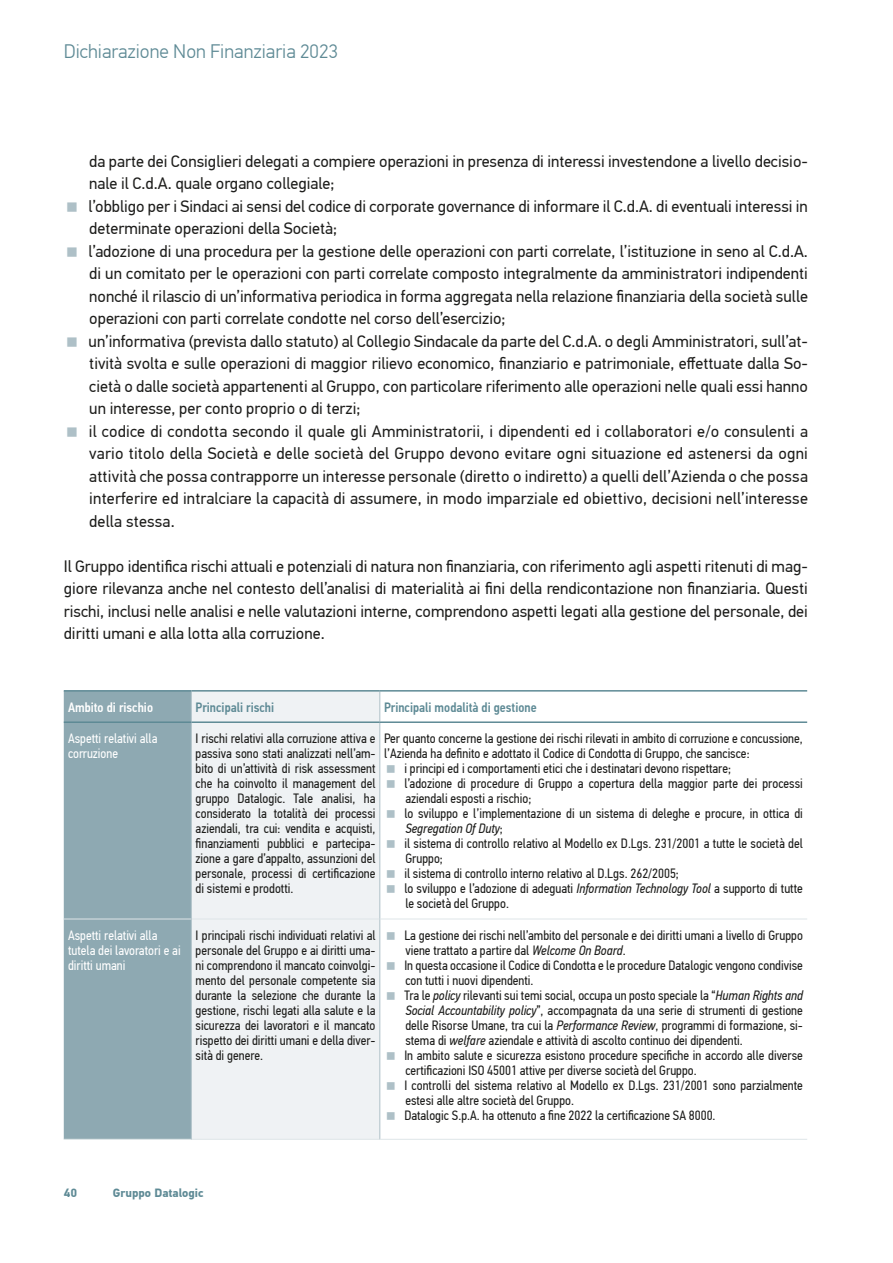
<style>
.page{position:relative;width:893px;height:1263px;background:#fff}
.page>*{position:absolute;margin:0;border:0;box-sizing:border-box;transform-origin:0 0}
.t1{font:300 19.5px "PF Din Text Pro";color:#5e8a95}
.t2{font:16.5px/22.5px "PF Din Text Pro";color:#1d1d1b}
.t3{font:13.5px/15px "PF Din Text Cond Pro";color:#1d1d1b;text-align:justify}
.t4{font:13.5px/15px "PF Din Text Cond Pro";color:#fff}
.t5{font:500 13.5px "PF Din Text Cond Pro";color:#5e8a95}
.t6{font:italic 13.5px "PF Din Text Cond Pro";color:#1d1d1b}
.t7{font:500 13.5px "PF Din Text Cond Pro";color:#fff}
.t8{font:700 12px "PF Din Text Pro";color:#5e8a95}
.s1{font-style:normal}
.s2{font-style:italic}
</style>
<div class="page">
<div style="left:64px;top:692px;width:127px;height:447px;background:#8ea9b2"></div>
<div style="left:192px;top:692px;width:187px;height:447px;background:#eff2f4"></div>
<svg style="left:191px;top:692px;width:1px;height:29px"></svg>
<svg style="left:379px;top:692px;width:1px;height:29px"></svg>
<hr style="left:191px;top:723px;width:1px;height:196px;background:#aec0c7">
<hr style="left:379px;top:723px;width:1px;height:196px;background:#aec0c7">
<hr style="left:191px;top:919px;width:1px;height:221px;background:#aec0c7">
<hr style="left:379px;top:919px;width:1px;height:221px;background:#aec0c7">
<hr style="left:64px;top:919px;width:127px;height:1px;background:#dee5e8">
<hr style="left:192px;top:919px;width:187px;height:1px;background:#dee5e8">
<hr style="left:380px;top:919px;width:427px;height:1px;background:#dee5e8">
<hr style="left:64px;top:1139px;width:127px;height:1px;background:#dee5e8">
<hr style="left:192px;top:1139px;width:187px;height:1px;background:#dee5e8">
<hr style="left:380px;top:1139px;width:427px;height:1px;background:#dee5e8">
<hr style="left:64px;top:690px;width:127px;height:2px;background:#5e8a95">
<hr style="left:191px;top:690px;width:189px;height:2px;background:#5e8a95">
<hr style="left:380px;top:690px;width:427px;height:2px;background:#5e8a95">
<hr style="left:64px;top:721px;width:127px;height:2px;background:#5e8a95">
<hr style="left:191px;top:721px;width:189px;height:2px;background:#5e8a95">
<hr style="left:380px;top:721px;width:427px;height:2px;background:#5e8a95">
<h1 class="t1" style="left:64px;top:40px;width:276px">Dichiarazione Non Finanziaria 2023</h1>
<p class="t2" style="left:89px;top:150px;width:721px">da parte dei Consiglieri delegati a compiere operazioni in presenza di interessi investendone a livello decisio&shy;nale il C.d.A. quale organo collegiale;<br>l’obbligo per i Sindaci ai sensi del codice di corporate governance di informare il C.d.A. di eventuali interessi in determinate operazioni della Società;<br>l’adozione di una procedura per la gestione delle operazioni con parti correlate, l’istituzione in seno al C.d.A. di un comitato per le operazioni con parti correlate composto integralmente da amministratori indipendenti nonché il rilascio di un’informativa periodica in forma aggregata nella relazione finanziaria della società sulle operazioni con parti correlate condotte nel corso dell’esercizio;<br>un’informativa (prevista dallo statuto) al Collegio Sindacale da parte del C.d.A. o degli Amministratori, sull’at&shy;tività svolta e sulle operazioni di maggior rilievo economico, finanziario e patrimoniale, effettuate dalla So&shy;cietà o dalle società appartenenti al Gruppo, con particolare riferimento alle operazioni nelle quali essi hanno un interesse, per conto proprio o di terzi;<br>il codice di condotta secondo il quale gli Amministratorii, i dipendenti ed i collaboratori e/o consulenti a vario titolo della Società e delle società del Gruppo devono evitare ogni situazione ed astenersi da ogni attività che possa contrapporre un interesse personale (diretto o indiretto) a quelli dell’Azienda o che possa interferire ed intralciare la capacità di assumere, in modo imparziale ed obiettivo, decisioni nell’interesse della stessa.</p>
<p class="t2" style="left:64px;top:555px;width:746px;text-align:justify">Il Gruppo identifica rischi attuali e potenziali di natura non finanziaria, con riferimento agli aspetti ritenuti di mag&shy;giore rilevanza anche nel contesto dell’analisi di materialità ai fini della rendicontazione non finanziaria. Questi rischi, inclusi nelle analisi e nelle valutazioni interne, comprendono aspetti legati alla gestione del personale, dei diritti umani e alla lotta alla corruzione.</p>
<p class="t7" style="left:68px;top:699px;width:87px">Ambito di rischio</p>
<p class="t5" style="left:196px;top:699px;width:80px">Principali rischi</p>
<p class="t5" style="left:384px;top:699px;width:154px">Principali modalità di gestione</p>
<p class="t4" style="left:68px;top:731px;width:91px">Aspetti relativi alla corruzione</p>
<p class="t3" style="left:196px;top:731px;width:181px">I rischi relativi alla corruzione attiva e passiva sono stati analizzati nell’am&shy;bito di un’attività di risk assessment che ha coinvolto il management del gruppo Datalogic. Tale analisi, ha considerato la totalità dei processi aziendali, tra cui: vendita e acquisti, finanziamenti pubblici e partecipa&shy;zione a gare d’appalto, assunzioni del personale, processi di certificazione di sistemi e prodotti.</p>
<p class="t3" style="left:384px;top:731px;width:420px">Per quanto concerne la gestione dei rischi rilevati in ambito di corruzione e concussione,</p>
<p class="t3" style="left:384px;top:746px;width:367px">l’Azienda ha definito e adottato il Codice di Condotta di Gruppo, che sancisce:</p>
<p class="t3" style="left:404px;top:761px;width:328px">i principi ed i comportamenti etici che i destinatari devono rispettare;</p>
<p class="t3" style="left:404px;top:776px;width:400px">l’adozione di procedure di Gruppo a copertura della maggior parte dei processi</p>
<p class="t3" style="left:405px;top:791px;width:128px">aziendali esposti a rischio;</p>
<p class="t3" style="left:404px;top:806px;width:400px">lo sviluppo e l’implementazione di un sistema di deleghe e procure, in ottica di</p>
<p class="t6" style="left:405px;top:821px;width:99px">Segregation Of Duty<span class="s1">;</span></p>
<p class="t3" style="left:404px;top:836px;width:400px">il sistema di controllo relativo al Modello ex D.Lgs. 231/2001 a tutte le società del</p>
<p class="t3" style="left:405px;top:851px;width:39px">Gruppo;</p>
<p class="t3" style="left:404px;top:866px;width:276px">il sistema di controllo interno relativo al D.Lgs. 262/2005;</p>
<p class="t3" style="left:404px;top:881px;width:400px">lo sviluppo e l’adozione di adeguati <span class="s2">Information Technology Tool</span> a supporto di tutte</p>
<p class="t3" style="left:405px;top:896px;width:105px">le società del Gruppo.</p>
<p class="t4" style="left:68px;top:928px;width:114px">Aspetti relativi alla tutela dei lavoratori e ai diritti umani</p>
<p class="t3" style="left:196px;top:928px;width:181px">I principali rischi individuati relativi al personale del Gruppo e ai diritti uma&shy;ni comprendono il mancato coinvolgi&shy;mento del personale competente sia durante la selezione che durante la gestione, rischi legati alla salute e la sicurezza dei lavoratori e il mancato rispetto dei diritti umani e della diver&shy;sità di genere.</p>
<p class="t3" style="left:404px;top:928px;width:400px;text-align:left">La gestione dei rischi nell’ambito del personale e dei diritti umani a livello di Gruppo viene trattato a partire dal <span class="s2">Welcome On Board</span>.<br>In questa occasione il Codice di Condotta e le procedure Datalogic vengono condivise con tutti i nuovi dipendenti.<br>Tra le <span class="s2">policy</span> rilevanti sui temi social, occupa un posto speciale la “<span class="s2">Human Rights and Social Accountability policy</span>”, accompagnata da una serie di strumenti di gestione delle Risorse Umane, tra cui la <span class="s2">Performance Review</span>, programmi di formazione, si&shy;stema di <span class="s2">welfare</span> aziendale e attività di ascolto continuo dei dipendenti.<br>In ambito salute e sicurezza esistono procedure specifiche in accordo alle diverse certificazioni ISO 45001 attive per diverse società del Gruppo.<br>I controlli del sistema relativo al Modello ex D.Lgs. 231/2001 sono parzialmente estesi alle altre società del Gruppo.<br>Datalogic S.p.A. ha ottenuto a fine 2022 la certificazione SA 8000.</p>
<p class="t8" style="left:64px;top:1185px;width:15px">40</p>
<p class="t8" style="left:113px;top:1185px;width:92px">Gruppo Datalogic</p>
</div>
